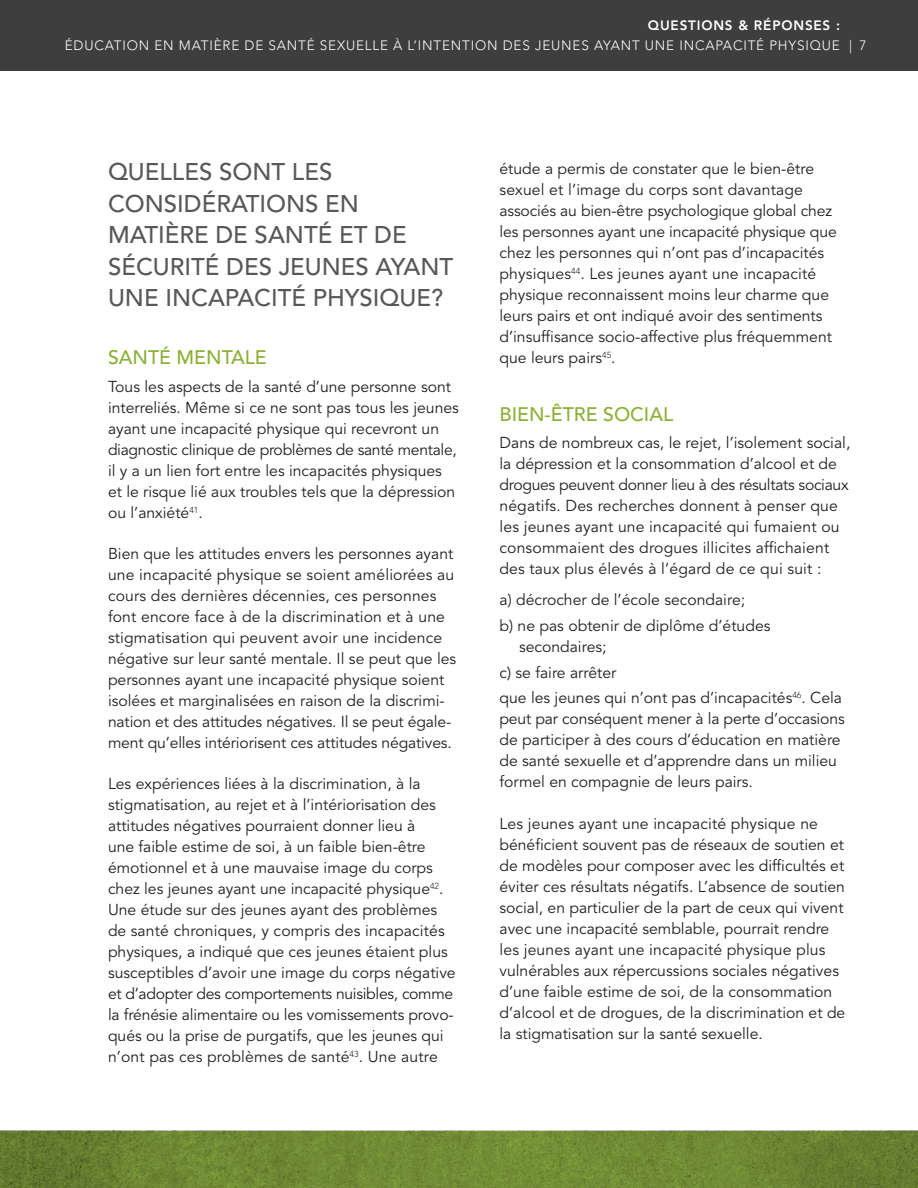
<style>
.page{position:relative;width:918px;height:1188px;background:#fff}
.page>*{position:absolute;margin:0;border:0;box-sizing:border-box;transform-origin:0 0}
.HD_2{font:500 24px/31.5px "Avenir LT Std";color:#57585a}
.HD_3{font:500 19.5px "Avenir LT Std";color:#8bb136}
.BODY{font:15.75px/21px "Avenir LT Std";color:#231f20}
.Letters{font:15.75px/21px "Avenir LT Std";color:#231f20}
.Letters_Last{font:15.75px "Avenir LT Std";color:#231f20}
.t1{font:300 15px "Avenir LT Std";letter-spacing:.06em;color:#fff}
.t2{font:300 13.5px "Avenir LT Std";letter-spacing:.06em;color:#fff}
.t3{font:800 13.5px "Avenir LT Std";letter-spacing:.06em;color:#fff}
</style>
<div class="page">
<svg style="left:0;top:1131px;width:918px;height:57px;background:#6c8632"></svg>
<div style="left:0;top:0;width:918px;height:70px;background:#3e3e3f"></div>
<p class="t3" style="left:648px;top:18px;width:194px">QUESTIONS &amp; RÉPONSES :</p>
<p class="t2" style="left:65px;top:37px;width:803px">ÉDUCATION EN MATIÈRE DE SANTÉ SEXUELLE À L’INTENTION DES JEUNES AYANT UNE INCAPACITÉ PHYSIQUE | 7</p>
<p class="t1" style="left:638px;top:25px;width:228px">REPORT TITLE GOES HERE | 7</p>
<p class="HD_2" style="left:108px;top:157px;width:347px">QUELLES SONT LES<br>CONSIDÉRATIONS EN<br>MATIÈRE DE SANTÉ ET DE<br>SÉCURITÉ DES JEUNES AYANT<br>UNE INCAPACITÉ PHYSIQUE?</p>
<p class="HD_3" style="left:108px;top:346px;width:160px">SANTÉ MENTALE</p>
<p class="BODY" style="left:108px;top:376px;width:352px">Tous les aspects de la santé d’une personne sont interreliés. Même si ce ne sont pas tous les jeunes ayant une incapacité physique qui recevront un diagnostic clinique de problèmes de santé mentale, il y a un lien fort entre les incapacités physiques et le risque lié aux troubles tels que la dépression ou l’anxiété<sup>41</sup>.</p>
<p class="BODY" style="left:108px;top:543px;width:350px">Bien que les attitudes envers les personnes ayant une incapacité physique se soient améliorées au cours des dernières décennies, ces personnes font encore face à de la discrimination et à une stigmatisation qui peuvent avoir une incidence négative sur leur santé mentale. Il se peut que les personnes ayant une incapacité physique soient isolées et marginalisées en raison de la discrimi&shy;nation et des attitudes négatives. Il se peut égale&shy;ment qu’elles intériorisent ces attitudes négatives.</p>
<p class="BODY" style="left:108px;top:774px;width:349px">Les expériences liées à la discrimination, à la stigmatisation, au rejet et à l’intériorisation des attitudes négatives pourraient donner lieu à<br>une faible estime de soi, à un faible bien-être émotionnel et à une mauvaise image du corps chez les jeunes ayant une incapacité physique<sup>42</sup>.<br>Une étude sur des jeunes ayant des problèmes de santé chroniques, y compris des incapacités physiques, a indiqué que ces jeunes étaient plus susceptibles d’avoir une image du corps négative et d’adopter des comportements nuisibles, comme la frénésie alimentaire ou les vomissements provo&shy;qués ou la prise de purgatifs, que les jeunes qui n’ont pas ces problèmes de santé<sup>43</sup>. Une autre</p>
<p class="BODY" style="left:500px;top:158px;width:339px">étude a permis de constater que le bien-être sexuel et l’image du corps sont davantage associés au bien-être psychologique global chez les personnes ayant une incapacité physique que chez les personnes qui n’ont pas d’incapacités physiques<sup>44</sup>. Les jeunes ayant une incapacité physique reconnaissent moins leur charme que leurs pairs et ont indiqué avoir des sentiments d’insuffisance socio-affective plus fréquemment que leurs pairs<sup>45</sup>.</p>
<p class="HD_3" style="left:500px;top:403px;width:175px">BIEN-ÊTRE SOCIAL</p>
<p class="BODY" style="left:500px;top:433px;width:352px">Dans de nombreux cas, le rejet, l’isolement social, la dépression et la consommation d’alcool et de drogues peuvent donner lieu à des résultats sociaux négatifs. Des recherches donnent à penser que les jeunes ayant une incapacité qui fumaient ou consommaient des drogues illicites affichaient des taux plus élevés à l’égard de ce qui suit :</p>
<p class="Letters" style="left:500px;top:590px;width:247px">a) décrocher de l’école secondaire;</p>
<p class="Letters" style="left:519px;top:616px;width:253px;text-indent:-20px">b) ne pas obtenir de diplôme d’études secondaires;</p>
<p class="Letters_Last" style="left:500px;top:663px;width:118px">c) se faire arrêter</p>
<p class="BODY" style="left:500px;top:688px;width:347px">que les jeunes qui n’ont pas d’incapacités<sup>46</sup>. Cela peut par conséquent mener à la perte d’occasions de participer à des cours d’éducation en matière de santé sexuelle et d’apprendre dans un milieu formel en compagnie de leurs pairs.</p>
<p class="BODY" style="left:500px;top:813px;width:347px">Les jeunes ayant une incapacité physique ne bénéficient souvent pas de réseaux de soutien et de modèles pour composer avec les difficultés et éviter ces résultats négatifs. L’absence de soutien social, en particulier de la part de ceux qui vivent avec une incapacité semblable, pourrait rendre les jeunes ayant une incapacité physique plus vulnérables aux répercussions sociales négatives d’une faible estime de soi, de la consommation d’alcool et de drogues, de la discrimination et de la stigmatisation sur la santé sexuelle.</p>
</div>
